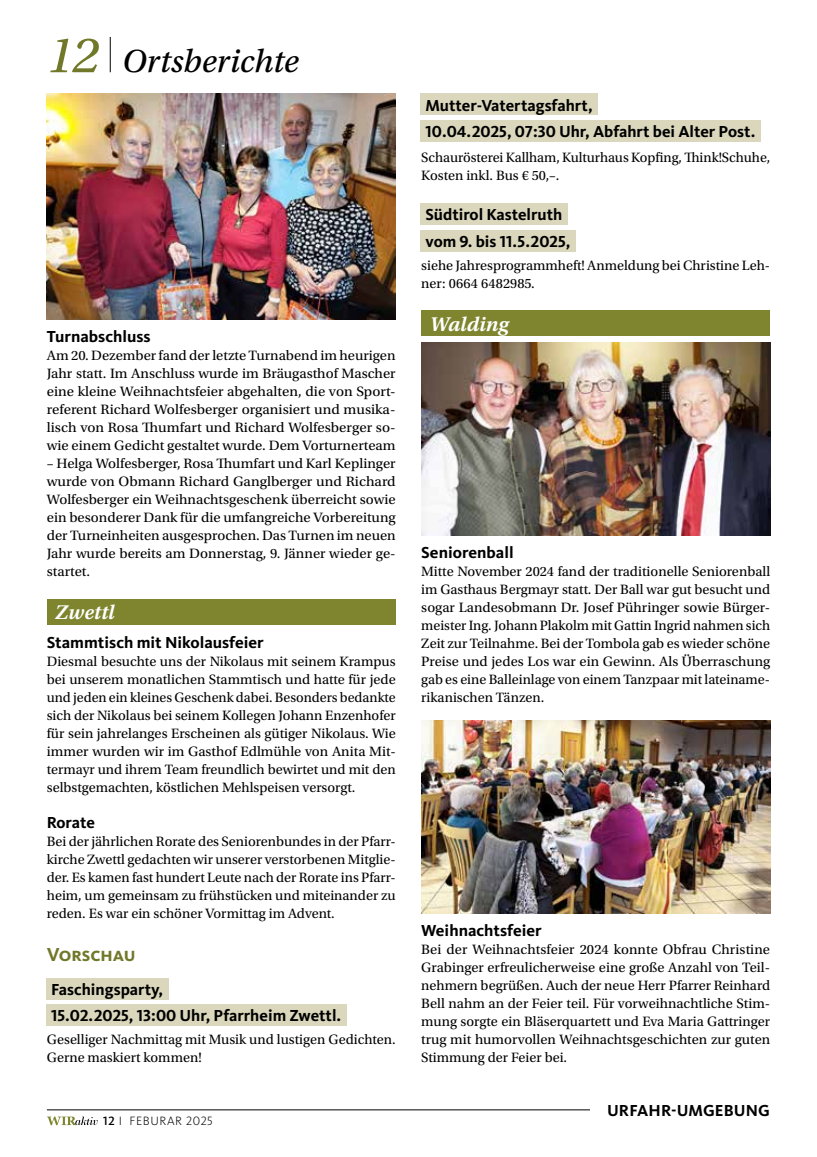
<style>
.page{position:relative;width:817px;height:1157px;background:#fff}
.page>*{position:absolute;margin:0;border:0;box-sizing:border-box;transform-origin:0 0}
.t1{font:33.75px "Utopia Std Capt It";color:#000}
.t2{font:21px "Utopia Std Semibold Capt It";color:#fff}
.t3{font:700 19.5px "Kievit OT";color:#717829}
.t4{font:700 16.5px/26.4px "Kievit OT";color:#000}
.t5{font:14.25px/18px "Utopia Std";color:#000;text-align:justify}
.t6{font:300 12.45px "Kievit OT";letter-spacing:.05em;color:#000}
.s1{font-size:52.65px;color:#717829}
.s2{font-weight:500}
</style>
<div class="page">
<hr style="left:110px;top:37px;width:1px;height:35px;background:#000">
<hr style="left:47px;top:1109px;width:722px;height:1px;background:#000">
<svg style="left:47px;top:1116px;width:51px;height:9px"></svg>
<div style="left:589px;top:1086px;width:181px;height:40px;background:#fff"></div>
<div style="left:47px;top:599px;width:348px;height:25px;background:#7e852e"></div>
<div style="left:46px;top:977px;width:122px;height:22px;background:#dad7bc"></div>
<div style="left:46px;top:1004px;width:300px;height:22px;background:#dad7bc"></div>
<img style="left:47px;top:94px;width:348px;height:226px">
<div style="left:420px;top:94px;width:178px;height:21px;background:#dad7bc"></div>
<div style="left:420px;top:120px;width:340px;height:22px;background:#dad7bc"></div>
<div style="left:420px;top:203px;width:147px;height:22px;background:#dad7bc"></div>
<div style="left:420px;top:230px;width:155px;height:21px;background:#dad7bc"></div>
<div style="left:421px;top:311px;width:349px;height:25px;background:#7e852e"></div>
<img style="left:421px;top:342px;width:349px;height:193px">
<img style="left:421px;top:720px;width:349px;height:193px">
<h1 class="t1" style="left:47px;top:42px;width:253px"><span class="s1">12</span> Ortsberichte</h1>
<p class="t4" style="left:47px;top:323px;width:105px">Turnabschluss</p>
<p class="t5" style="left:47px;top:347px;width:350px">Am 20. Dezember fand der letzte Turnabend im heurigen Jahr statt. Im Anschluss wurde im Bräugasthof Mascher eine kleine Weihnachtsfeier abgehalten, die von Sport&shy;referent Richard Wolfesberger organisiert und musika&shy;lisch von Rosa Thumfart und Richard Wolfesberger so&shy;wie einem Gedicht gestaltet wurde. Dem Vorturnerteam</p>
<p class="t5" style="left:47px;top:455px;width:350px">– Helga Wolfesberger, Rosa Thumfart und Karl Keplinger wurde von Obmann Richard Ganglberger und Richard Wolfesberger ein Weihnachtsgeschenk überreicht sowie ein besonderer Dank für die umfangreiche Vorbereitung der Turneinheiten ausgesprochen. Das Turnen im neuen Jahr wurde bereits am Donnerstag, 9. Jänner wieder ge&shy;startet.</p>
<h2 class="t2" style="left:55px;top:600px;width:61px">Zwettl</h2>
<p class="t4" style="left:47px;top:629px;width:218px">Stammtisch mit Nikolausfeier</p>
<p class="t5" style="left:47px;top:653px;width:350px">Diesmal besuchte uns der Nikolaus mit seinem Krampus bei unserem monatlichen Stammtisch und hatte für jede und jeden ein kleines Geschenk dabei. Besonders bedankte sich der Nikolaus bei seinem Kollegen Johann Enzenhofer für sein jahrelanges Erscheinen als gütiger Nikolaus. Wie immer wurden wir im Gasthof Edlmühle von Anita Mit&shy;termayr und ihrem Team freundlich bewirtet und mit den selbstgemachten, köstlichen Mehlspeisen versorgt.</p>
<p class="t4" style="left:47px;top:809px;width:50px">Rorate</p>
<p class="t5" style="left:47px;top:833px;width:350px">Bei der jährlichen Rorate des Seniorenbundes in der Pfarr&shy;kirche Zwettl gedachten wir unserer verstorbenen Mitglie&shy;der. Es kamen fast hundert Leute nach der Rorate ins Pfarr&shy;heim, um gemeinsam zu frühstücken und miteinander zu reden. Es war ein schöner Vormittag im Advent.</p>
<h3 class="t3" style="left:47px;top:942px;width:90px">Vorschau</h3>
<p class="t4" style="left:51px;top:976px;width:291px">Faschingsparty,<br>15.02.2025, 13:00 Uhr, Pfarrheim Zwettl.</p>
<p class="t5" style="left:47px;top:1031px;width:350px">Geselliger Nachmittag mit Musik und lustigen Gedichten.<br>Gerne maskiert kommen!</p>
<p class="t6" style="left:103px;top:1114px;width:111px"><span class="s2">12</span> I FEBURAR 2025</p>
<p class="t4" style="left:425px;top:92px;width:331px">Mutter-Vatertagsfahrt,<br>10.04.2025, 07:30 Uhr, Abfahrt bei Alter Post.</p>
<p class="t5" style="left:421px;top:149px;width:350px">Schaurösterei Kallham, Kulturhaus Kopfing, Think!Schuhe,<br>Kosten inkl. Bus € 50,–.</p>
<p class="t4" style="left:425px;top:202px;width:146px">Südtirol Kastelruth vom 9. bis 11.5.2025,</p>
<p class="t5" style="left:421px;top:257px;width:350px">siehe Jahresprogrammheft! Anmeldung bei Christine Leh&shy;ner: 0664 6482985.</p>
<h2 class="t2" style="left:429px;top:312px;width:81px">Walding</h2>
<p class="t4" style="left:421px;top:539px;width:94px">Seniorenball</p>
<p class="t5" style="left:421px;top:563px;width:350px">Mitte November 2024 fand der traditionelle Seniorenball im Gasthaus Bergmayr statt. Der Ball war gut besucht und sogar Landesobmann Dr. Josef Pühringer sowie Bürger&shy;meister Ing. Johann Plakolm mit Gattin Ingrid nahmen sich Zeit zur Teilnahme. Bei der Tombola gab es wieder schöne Preise und jedes Los war ein Gewinn. Als Überraschung gab es eine Balleinlage von einem Tanzpaar mit lateiname&shy;rikanischen Tänzen.</p>
<p class="t4" style="left:421px;top:917px;width:122px">Weihnachtsfeier</p>
<p class="t5" style="left:421px;top:941px;width:350px">Bei der Weihnachtsfeier 2024 konnte Obfrau Christine Grabinger erfreulicherweise eine große Anzahl von Teil&shy;nehmern begrüßen. Auch der neue Herr Pfarrer Reinhard Bell nahm an der Feier teil. Für vorweihnachtliche Stim&shy;mung sorgte ein Bläserquartett und Eva Maria Gattringer trug mit humorvollen Weihnachtsgeschichten zur guten Stimmung der Feier bei.</p>
<p class="t4" style="left:607px;top:1097px;width:164px">URFAHR-UMGEBUNG</p>
</div>
